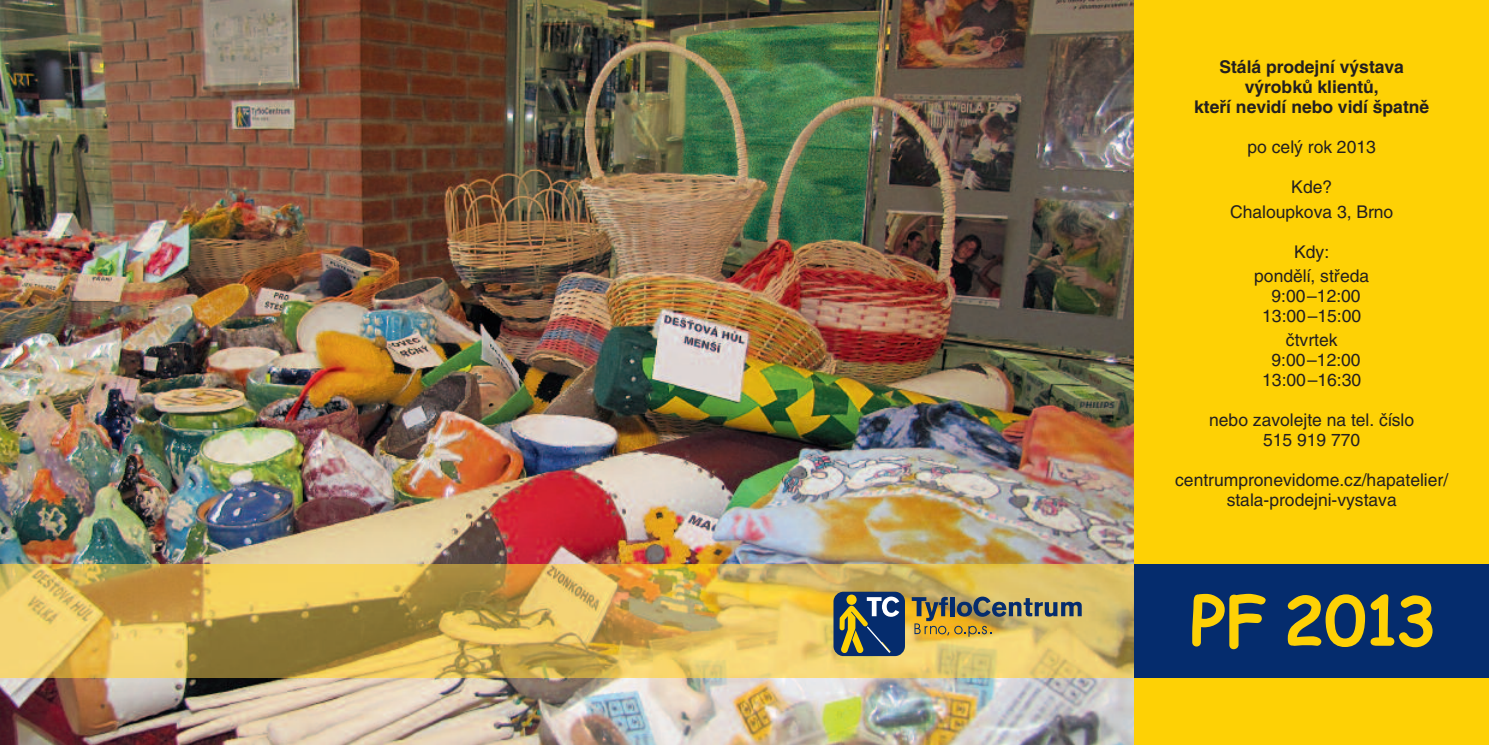
<style>
.page{position:relative;width:1489px;height:745px;background:#fff}
.page>*{position:absolute;margin:0;border:0;box-sizing:border-box;transform-origin:0 0}
.t1{font:700 67.5px "Comic Sans MS";letter-spacing:-.025em;color:#fed105}
.t2{font:17.5px/20px "Helvetica CE";color:#231f20;text-align:center}
.t3{font:700 17.5px/20px "Helvetica CE";color:#231f20;text-align:center}
</style>
<div class="page">
<img style="left:0;top:0;width:1134px;height:744px">
<div style="left:1134px;top:0;width:354px;height:744px;background:#fed105"></div>
<img style="left:0;top:563px;width:1134px;height:114px">
<div style="left:1134px;top:563px;width:354px;height:114px;background:#052c6d"></div>
<div style="left:833px;top:591px;width:71px;height:64px;background:#052c6d;border-radius:10px"></div>
<svg style="left:839px;top:596px;width:60px;height:57px"></svg>
<svg style="left:911px;top:596px;width:170px;height:40px;background:#a59359"></svg>
<p class="t3" style="left:1194px;top:59px;width:236px">Stálá prodejní v˘stava v˘robkÛ klientÛ,<br>ktefií nevidí nebo vidí ‰patnû</p>
<p class="t2" style="left:1247px;top:139px;width:130px">po cel˘ rok 2013</p>
<p class="t2" style="left:1229px;top:176px;width:165px;line-height:24.2px">Kde?<br>Chaloupkova 3, Brno</p>
<p class="t2" style="left:1254px;top:241px;width:116px;line-height:24.2px">Kdy:<br>pondûlí, stfieda</p>
<p class="t2" style="left:1262px;top:287px;width:100px">9:00–12:00<br>13:00–15:00</p>
<p class="t2" style="left:1262px;top:331px;width:100px">ãtvrtek<br>9:00–12:00<br>13:00–16:30</p>
<p class="t2" style="left:1209px;top:411px;width:206px">nebo zavolejte na tel. ãíslo<br>515 919 770</p>
<p class="t2" style="left:1175px;top:471px;width:274px">centrumpronevidome.cz/hapatelier/ stala-prodejni-vystava</p>
<h1 class="t1" style="left:1190px;top:582px;width:248px">PF 2013</h1>
</div>
